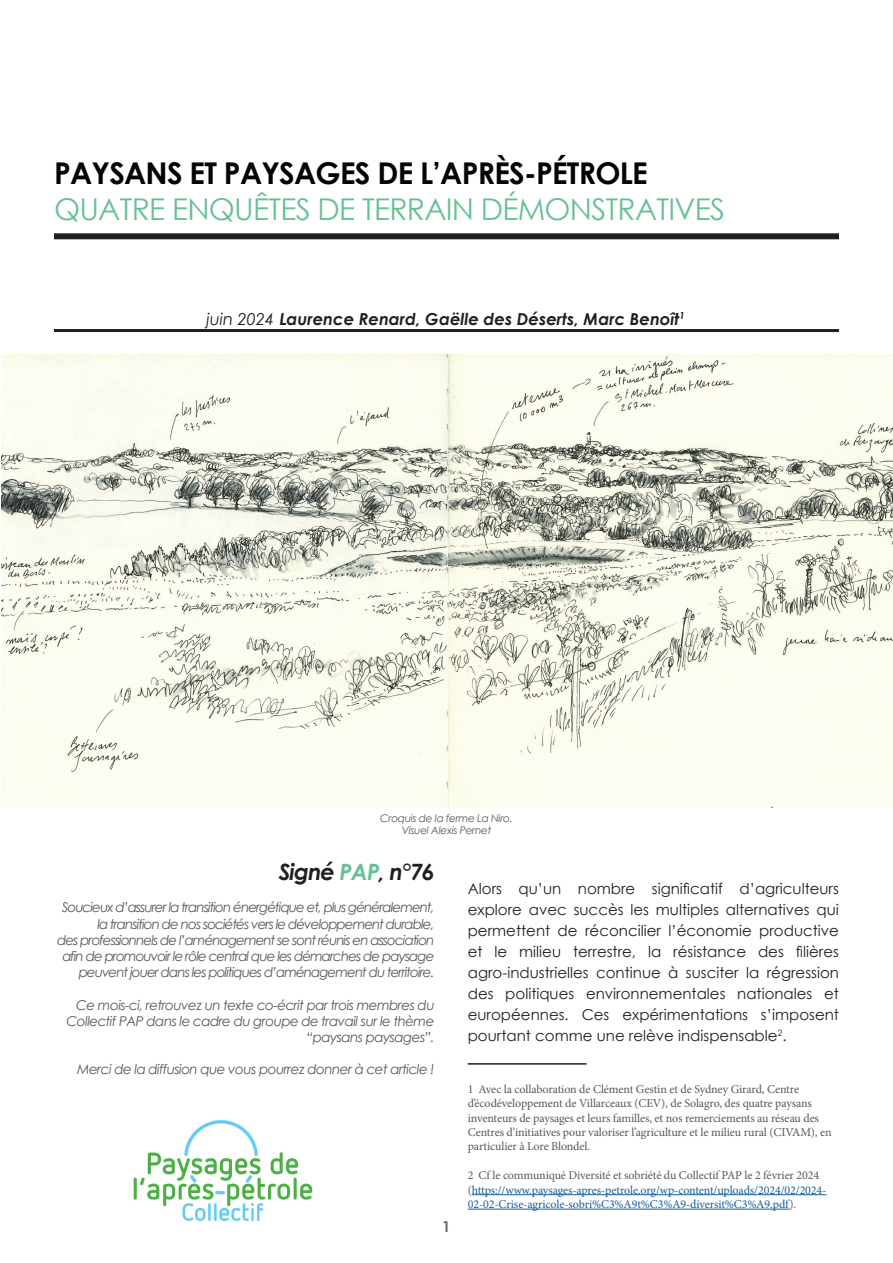
<style>
.page{position:relative;width:893px;height:1263px;background:#fff}
.page>*{position:absolute;margin:0;border:0;box-sizing:border-box;transform-origin:0 0}
.t1{font:30px "Century Gothic";letter-spacing:-.025em;color:#68c094}
.t2{font:700 30px "Century Gothic";letter-spacing:-.025em;color:#040503}
.t3{font:italic 700 22.5px "Century Gothic";letter-spacing:-.04em;color:#231f20}
.t4{font:italic 700 16.5px "Century Gothic";color:#231f20}
.t5{font:15px/21px "Century Gothic";color:#231f20;text-align:justify}
.t6{font:700 15px "Century Gothic";color:#6c6d70}
.t7{font:italic 13.5px/16.2px "Century Gothic";letter-spacing:-.07em;color:#57585a;text-align:right}
.t8{font:italic 13.5px/16.2px "Century Gothic";letter-spacing:-.04em;color:#57585a;text-align:right}
.t9{font:12px/14.4px "Minion Pro";letter-spacing:-.01em;color:#57585a}
.t10{font:12px/14.4px "Minion Pro";letter-spacing:-.01em;color:#175d9e}
.t11{font:italic 10.5px/12.6px "Century Gothic";letter-spacing:-.03em;color:#57585a;text-align:center}
.s1{font-weight:400}
.s2{color:#67c095}
.s3{color:#57585a}
</style>
<div class="page">
<div style="left:54px;top:233px;width:785px;height:6px;background:#231f20"></div>
<hr style="left:54px;top:329px;width:785px;height:3px;background:#231f20">
<img style="left:133px;top:1120px;width:180px;height:101px">
<img style="left:1px;top:355px;width:892px;height:453px">
<hr style="left:468px;top:1063px;width:119px;height:1px;background:#231f20">
<hr style="left:472px;top:1194px;width:354px;height:1px;background:#175d9e">
<hr style="left:468px;top:1209px;width:322px;height:1px;background:#175d9e">
<h1 class="t2" style="left:54px;top:151px;width:595px">PAYSANS ET PAYSAGES DE L’APRÈS-PÉTROLE</h1>
<h1 class="t1" style="left:54px;top:189px;width:673px">QUATRE ENQUÊTES DE TERRAIN DÉMONSTRATIVES</h1>
<p class="t4" style="left:206px;top:306px;width:480px"><span class="s1">juin 2024</span> Laurence Renard, Gaëlle des Déserts, Marc Benoît<sup>1</sup></p>
<p class="t11" style="left:380px;top:811px;width:134px">Croquis de la ferme La Niro.<br>Visuel Alexis Pernet</p>
<h2 class="t3" style="left:279px;top:855px;width:157px">Signé <span class="s2">PAP</span>, n°76</h2>
<p class="t7" style="left:57px;top:899px;width:379px">Soucieux d’assurer la transition énergétique et, plus généralement, la transition de nos sociétés vers le développement durable,<br>des professionnels de l’aménagement se sont réunis en association afin de promouvoir le rôle central que les démarches de paysage peuvent jouer dans les politiques d’aménagement du territoire.</p>
<p class="t8" style="left:66px;top:996px;width:370px">Ce mois-ci, retrouvez un texte co-écrit par trois membres du<br>Collectif PAP dans le cadre du groupe de travail sur le thème “paysans paysages”.</p>
<p class="t8" style="left:77px;top:1061px;width:359px">Merci de la diffusion que vous pourrez donner à cet article !</p>
<p class="t6" style="left:442px;top:1215px;width:10px">1</p>
<p class="t5" style="left:468px;top:878px;width:373px">Alors qu’un nombre significatif d’agriculteurs explore avec succès les multiples alternatives qui permettent de réconcilier l’économie productive et le milieu terrestre, la résistance des filières agro-industrielles continue à susciter la régression des politiques environnementales nationales et européennes. Ces expérimentations s’imposent pourtant comme une relève indispensable<sup>2</sup>.</p>
<p class="t9" style="left:468px;top:1082px;width:365px">1 Avec la collaboration de Clément Gestin et de Sydney Girard, Centre d’écodéveloppement de Villarceaux (CEV), de Solagro, des quatre paysans inventeurs de paysages et leurs familles, et nos remerciements au réseau des Centres d’initiatives pour valoriser l’agriculture et le milieu rural (CIVAM), en particulier à Lore Blondel.</p>
<p class="t10" style="left:468px;top:1168px;width:360px"><span class="s3">2 Cf le communiqué Diversité et sobriété du Collectif PAP le 2 février 2024 (</span>https://www.paysages-apres-petrole.org/wp-content/uploads/2024/02/2024-<br>02-02-Crise-agricole-sobri%C3%A9t%C3%A9-diversit%C3%A9.pdf<span class="s3">).</span></p>
</div>
